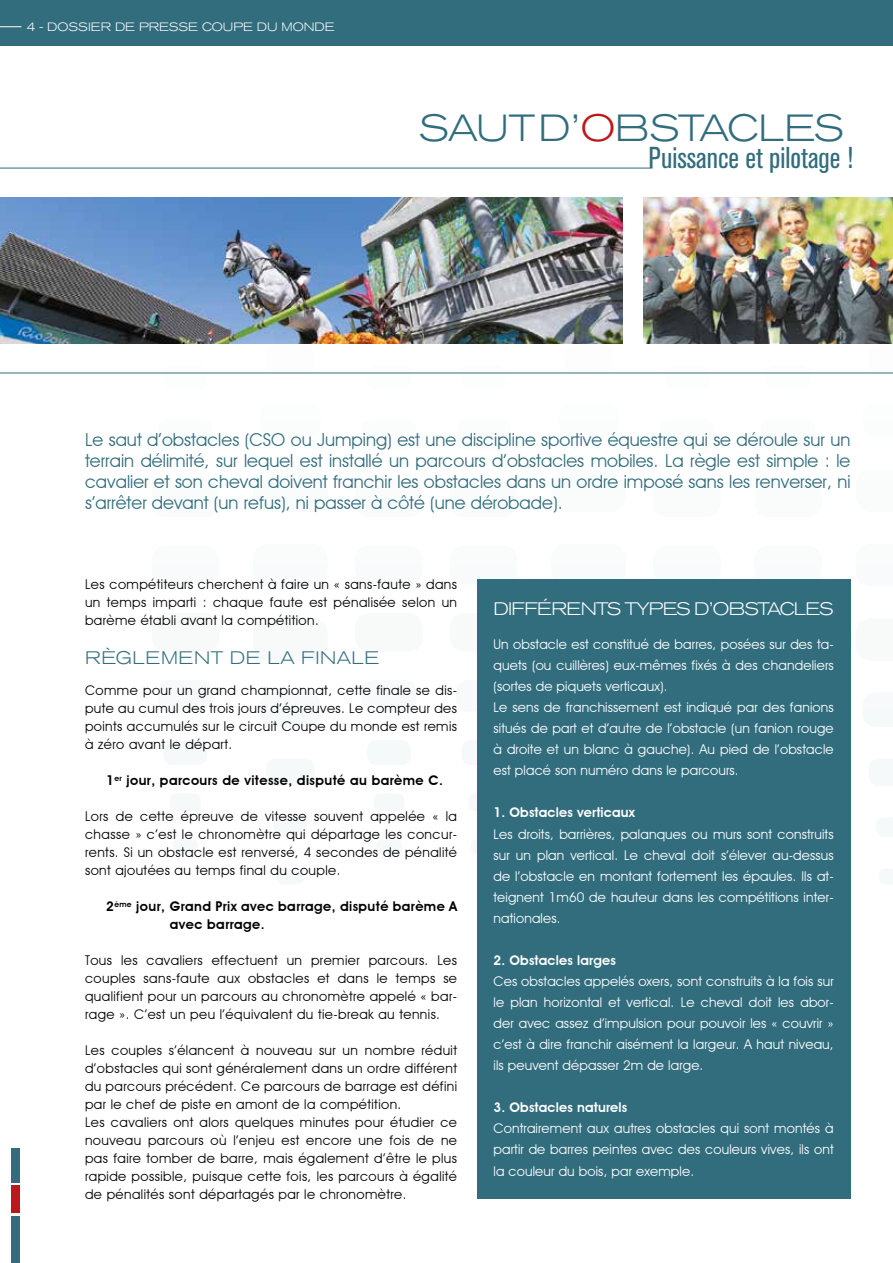
<style>
.page{position:relative;width:893px;height:1263px;background:#fff}
.page>*{position:absolute;margin:0;border:0;box-sizing:border-box;transform-origin:0 0}
.t1{font:300 expanded 37.5px "Akzidenz Grotesk BQ";letter-spacing:-.035em;color:#326d7d}
.t2{font:condensed 30px "Akzidenz Grotesk BQ";color:#326d7d}
.t3{font:18px/21px "Advantage";color:#326d7d;text-align:justify}
.t4{font:300 expanded 18px "Akzidenz Grotesk BQ";letter-spacing:-.04em;color:#fff}
.t5{font:300 expanded 18px "Akzidenz Grotesk BQ";letter-spacing:.03em;color:#326d7d}
.t6{font:13.5px/18px "Advantage";letter-spacing:.03em;color:#000;text-align:justify}
.t7{font:13.5px/21px "Advantage";letter-spacing:.01em;color:#fff;text-align:justify}
.t8{font:600 13.5px/18px "Advantage";letter-spacing:.03em;color:#000}
.t9{font:600 13.5px "Advantage";letter-spacing:.01em;color:#fff}
.t10{font:300 expanded 12px "Akzidenz Grotesk BQ";color:#fff}
.s1{color:#be1717}
</style>
<div class="page">
<div style="left:0;top:0;width:893px;height:45px;background:#326d7d"></div>
<div style="left:11px;top:1216px;width:8px;height:47px;background:#326d7d"></div>
<div style="left:11px;top:1185px;width:8px;height:28px;background:#be1717"></div>
<div style="left:11px;top:1148px;width:8px;height:34px;background:#326d7d"></div>
<svg style="left:0;top:26px;width:21px;height:1px"></svg>
<div style="left:551px;top:469px;width:75px;height:43px;background:#fafcfc;border-radius:16px"></div>
<div style="left:253px;top:469px;width:75px;height:43px;background:#fafcfc;border-radius:16px"></div>
<div style="left:754px;top:478px;width:68px;height:39px;background:#fafcfc;border-radius:14px"></div>
<div style="left:450px;top:478px;width:67px;height:39px;background:#fafcfc;border-radius:14px"></div>
<div style="left:152px;top:478px;width:67px;height:39px;background:#fafcfc;border-radius:14px"></div>
<div style="left:653px;top:478px;width:68px;height:39px;background:#fafcfc;border-radius:14px"></div>
<div style="left:355px;top:478px;width:68px;height:39px;background:#fafcfc;border-radius:14px"></div>
<div style="left:551px;top:544px;width:75px;height:42px;background:#fafbfb;border-radius:16px"></div>
<div style="left:253px;top:544px;width:75px;height:42px;background:#fafbfb;border-radius:16px"></div>
<div style="left:754px;top:546px;width:68px;height:38px;background:#fafbfb;border-radius:14px"></div>
<div style="left:450px;top:546px;width:67px;height:38px;background:#fafbfb;border-radius:14px"></div>
<div style="left:152px;top:546px;width:67px;height:38px;background:#fafbfb;border-radius:14px"></div>
<div style="left:653px;top:546px;width:68px;height:38px;background:#fafbfb;border-radius:14px"></div>
<div style="left:355px;top:546px;width:68px;height:38px;background:#fafbfb;border-radius:14px"></div>
<div style="left:253px;top:618px;width:75px;height:43px;background:#f8fafa;border-radius:16px"></div>
<div style="left:450px;top:613px;width:67px;height:39px;background:#f8fafa;border-radius:14px"></div>
<div style="left:152px;top:613px;width:67px;height:39px;background:#f8fafa;border-radius:14px"></div>
<div style="left:355px;top:613px;width:68px;height:39px;background:#f8fafa;border-radius:14px"></div>
<div style="left:260px;top:692px;width:61px;height:35px;background:#f6f9f9;border-radius:13px"></div>
<div style="left:456px;top:680px;width:55px;height:31px;background:#f7f9fa;border-radius:12px"></div>
<div style="left:158px;top:680px;width:55px;height:31px;background:#f7f9fa;border-radius:12px"></div>
<div style="left:361px;top:680px;width:55px;height:31px;background:#f7f9fa;border-radius:12px"></div>
<div style="left:266px;top:758px;width:49px;height:28px;background:#f6f9f9;border-radius:10px"></div>
<div style="left:462px;top:740px;width:43px;height:25px;background:#f6f9f9;border-radius:9px"></div>
<div style="left:163px;top:740px;width:44px;height:25px;background:#f6f9f9;border-radius:9px"></div>
<div style="left:367px;top:740px;width:44px;height:25px;background:#f6f9f9;border-radius:9px"></div>
<div style="left:273px;top:817px;width:34px;height:20px;background:#f6f9f9;border-radius:8px"></div>
<div style="left:468px;top:793px;width:31px;height:18px;background:#f6f9f9;border-radius:6px"></div>
<div style="left:170px;top:793px;width:31px;height:18px;background:#f6f9f9;border-radius:6px"></div>
<div style="left:374px;top:793px;width:30px;height:18px;background:#f6f9f9;border-radius:6px"></div>
<div style="left:276px;top:868px;width:28px;height:16px;background:#f6f9f9;border-radius:6px"></div>
<div style="left:471px;top:839px;width:25px;height:15px;background:#f6f9f9;border-radius:5px"></div>
<div style="left:173px;top:839px;width:25px;height:15px;background:#f6f9f9;border-radius:5px"></div>
<div style="left:376px;top:839px;width:26px;height:15px;background:#f6f9f9;border-radius:5px"></div>
<div style="left:761px;top:419px;width:54px;height:31px;background:#fbfcfc;border-radius:12px"></div>
<div style="left:456px;top:419px;width:55px;height:31px;background:#fbfcfc;border-radius:12px"></div>
<div style="left:158px;top:419px;width:55px;height:31px;background:#fbfcfc;border-radius:12px"></div>
<div style="left:659px;top:419px;width:55px;height:31px;background:#fbfcfc;border-radius:12px"></div>
<div style="left:361px;top:419px;width:55px;height:31px;background:#fbfcfc;border-radius:12px"></div>
<hr style="left:0;top:168px;width:652px;height:1px;background:#326d7d">
<img style="left:0;top:197px;width:622px;height:147px">
<img style="left:643px;top:197px;width:250px;height:147px">
<hr style="left:0;top:373px;width:893px;height:1px;background:#326d7d">
<div style="left:477px;top:579px;width:373px;height:620px;background:#326d7d"></div>
<p class="t10" style="left:27px;top:20px;width:310px">4 - DOSSIER DE PRESSE COUPE DU MONDE</p>
<h1 class="t1" style="left:419px;top:107px;width:427px">SAUT D’<span class="s1">O</span>BSTACLES</h1>
<h2 class="t2" style="left:649px;top:141px;width:206px">Puissance et pilotage !</h2>
<p class="t3" style="left:85px;top:429px;width:767px">Le saut d’obstacles (CSO ou Jumping) est une discipline sportive équestre qui se déroule sur un terrain délimité, sur lequel est installé un parcours d’obstacles mobiles. La règle est simple : le cavalier et son cheval doivent franchir les obstacles dans un ordre imposé sans les renverser, ni s’arrêter devant (un refus), ni passer à côté (une dérobade).</p>
<p class="t6" style="left:85px;top:575px;width:374px">Les compétiteurs cherchent à faire un « sans-faute » dans un temps imparti : chaque faute est pénalisée selon un barème établi avant la compétition.</p>
<h3 class="t5" style="left:85px;top:648px;width:296px">RÈGLEMENT DE LA FINALE</h3>
<p class="t6" style="left:85px;top:681px;width:374px">Comme pour un grand championnat, cette finale se dis&shy;pute au cumul des trois jours d’épreuves. Le compteur des points accumulés sur le circuit Coupe du monde est remis à zéro avant le départ.</p>
<p class="t8" style="left:106px;top:771px;width:338px">1<sup>er</sup> jour, parcours de vitesse, disputé au barème C.</p>
<p class="t6" style="left:85px;top:807px;width:374px">Lors de cette épreuve de vitesse souvent appelée « la chasse » c’est le chronomètre qui départage les concur&shy;rents. Si un obstacle est renversé, 4 secondes de pénalité sont ajoutées au temps final du couple.</p>
<p class="t8" style="left:170px;top:897px;width:289px;text-indent:-64px">2<sup>ème</sup> jour, Grand Prix avec barrage, disputé barème A avec barrage.</p>
<p class="t6" style="left:85px;top:951px;width:374px">Tous les cavaliers effectuent un premier parcours. Les couples sans-faute aux obstacles et dans le temps se qualifient pour un parcours au chronomètre appelé « bar&shy;rage ». C’est un peu l’équivalent du tie-break au tennis.</p>
<p class="t6" style="left:85px;top:1041px;width:374px;text-align:left">Les couples s’élancent à nouveau sur un nombre réduit d’obstacles qui sont généralement dans un ordre différent du parcours précédent. Ce parcours de barrage est défini par le chef de piste en amont de la compétition.<br>Les cavaliers ont alors quelques minutes pour étudier ce nouveau parcours où l’enjeu est encore une fois de ne pas faire tomber de barre, mais également d’être le plus rapide possible, puisque cette fois, les parcours à égalité de pénalités sont départagés par le chronomètre.</p>
<h3 class="t4" style="left:493px;top:599px;width:342px">DIFFÉRENTS TYPES D’OBSTACLES</h3>
<p class="t7" style="left:493px;top:633px;width:342px;text-align:left">Un obstacle est constitué de barres, posées sur des ta&shy;quets (ou cuillères) eux-mêmes fixés à des chandeliers (sortes de piquets verticaux).<br>Le sens de franchissement est indiqué par des fanions situés de part et d’autre de l’obstacle (un fanion rouge à droite et un blanc à gauche). Au pied de l’obstacle est placé son numéro dans le parcours.</p>
<p class="t9" style="left:493px;top:805px;width:143px">1. Obstacles verticaux</p>
<p class="t7" style="left:493px;top:823px;width:342px">Les droits, barrières, palanques ou murs sont construits sur un plan vertical. Le cheval doit s’élever au-dessus de l’obstacle en montant fortement les épaules. Ils at&shy;teignent 1m60 de hauteur dans les compétitions inter&shy;nationales.</p>
<p class="t9" style="left:493px;top:952px;width:124px">2. Obstacles larges</p>
<p class="t7" style="left:493px;top:970px;width:342px">Ces obstacles appelés oxers, sont construits à la fois sur le plan horizontal et vertical. Le cheval doit les abor&shy;der avec assez d’impulsion pour pouvoir les « couvrir » c’est à dire franchir aisément la largeur. A haut niveau, ils peuvent dépasser 2m de large.</p>
<p class="t9" style="left:493px;top:1099px;width:135px">3. Obstacles naturels</p>
<p class="t7" style="left:493px;top:1118px;width:342px">Contrairement aux autres obstacles qui sont montés à partir de barres peintes avec des couleurs vives, ils ont la couleur du bois, par exemple.</p>
</div>
